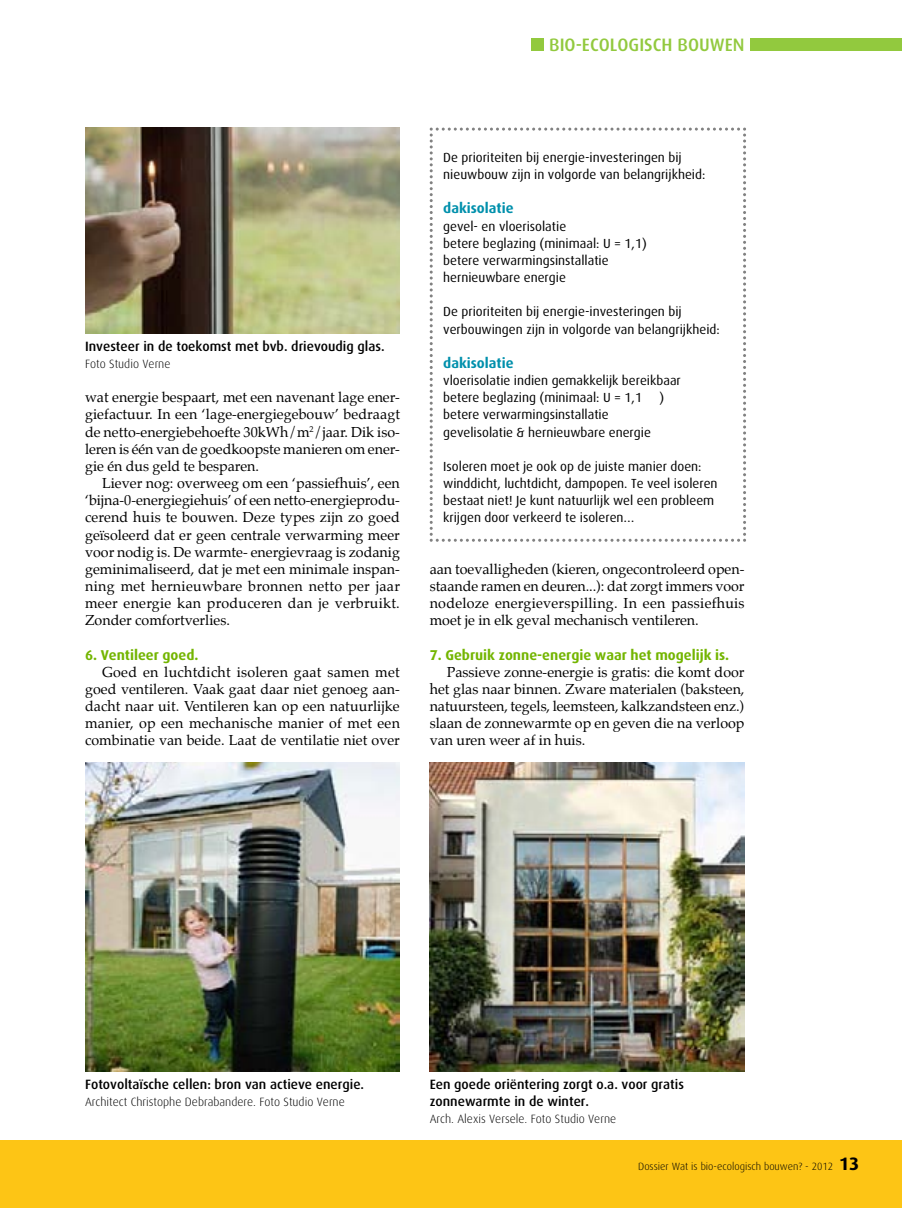
<style>
.page{position:relative;width:902px;height:1208px;background:#fff}
.page>*{position:absolute;margin:0;border:0;box-sizing:border-box;transform-origin:0 0}
.t1{font:500 18px "Dax";color:#92c93e}
.t2{font:14.25px/17.1px "Palatino";color:#000;text-align:justify}
.t3{font:700 14.25px "Dax";color:#73b500}
.t4{font:700 14.25px "Dax";color:#0090ac}
.t5{font:500 13.5px/17.1px "Dax";color:#000}
.t6{font:13.2px/17.1px "Dax";color:#000}
.t7{font:300 12px "Dax";color:#000}
.t8{font:300 10.5px "Dax";color:#000}
.s1{font-weight:700;font-size:18px}
</style>
<div class="page">
<div style="left:0;top:1140px;width:901px;height:68px;background:#fdc515"></div>
<div style="left:531px;top:38px;width:12px;height:13px;background:#92c93e"></div>
<div style="left:750px;top:38px;width:151px;height:13px;background:#92c93e"></div>
<img style="left:85px;top:128px;width:315px;height:205px">
<svg style="left:429px;top:128px;width:317px;height:414px"></svg>
<img style="left:429px;top:762px;width:315px;height:309px">
<img style="left:85px;top:762px;width:315px;height:309px">
<p class="t1" style="left:549px;top:35px;width:197px">bio-ecologisch bouwen</p>
<p class="t5" style="left:85px;top:337px;width:301px">investeer in de toekomst met bvb. drievoudig glas.</p>
<p class="t7" style="left:85px;top:357px;width:87px">Foto Studio Verne</p>
<p class="t2" style="left:85px;top:389px;width:316px">wat energie bespaart, met een navenant lage ener&shy;giefactuur. In een ‘lage-energiegebouw’ bedraagt de netto-energiebehoefte 30kWh/m<sup>2</sup>/jaar. Dik iso&shy;leren is één van de goedkoopste manieren om ener&shy;gie én dus geld te besparen.</p>
<p class="t2" style="left:85px;top:474px;width:316px;text-indent:17px">Liever nog: overweeg om een ‘passiefhuis’, een ‘bijna-0-energiegiehuis’ of een netto-energieprodu&shy;cerend huis te bouwen. Deze types zijn zo goed geïsoleerd dat er geen centrale verwarming meer voor nodig is. De warmte- energievraag is zodanig geminimaliseerd, dat je met een minimale inspan&shy;ning met hernieuwbare bronnen netto per jaar meer energie kan produceren dan je verbruikt.<br>Zonder comfortverlies.</p>
<p class="t3" style="left:85px;top:646px;width:115px">6. ventileer goed.</p>
<p class="t2" style="left:85px;top:663px;width:316px;text-indent:17px">Goed en luchtdicht isoleren gaat samen met goed ventileren. Vaak gaat daar niet genoeg aan&shy;dacht naar uit. Ventileren kan op een natuurlijke manier, op een mechanische manier of met een combinatie van beide. Laat de ventilatie niet over</p>
<p class="t6" style="left:443px;top:149px;width:263px">De prioriteiten bij energie-investeringen bij nieuwbouw zijn in volgorde van belangrijkheid:</p>
<p class="t4" style="left:443px;top:200px;width:72px">dakisolatie</p>
<p class="t6" style="left:443px;top:218px;width:205px">gevel- en vloerisolatie<br>betere beglazing (minimaal: U = 1,1) betere verwarmingsinstallatie hernieuwbare energie</p>
<p class="t6" style="left:443px;top:303px;width:278px">De prioriteiten bij energie-investeringen bij verbouwingen zijn in volgorde van belangrijkheid:</p>
<p class="t4" style="left:443px;top:355px;width:72px">dakisolatie</p>
<p class="t6" style="left:443px;top:372px;width:239px">vloerisolatie indien gemakkelijk bereikbaar betere beglazing (minimaal: U = 1,1</p>
<p class="t6" style="left:659px;top:389px;width:6px">)</p>
<p class="t6" style="left:443px;top:406px;width:209px">betere verwarmingsinstallatie gevelisolatie &amp; hernieuwbare energie</p>
<p class="t6" style="left:443px;top:458px;width:276px">Isoleren moet je ook op de juiste manier doen: winddicht, luchtdicht, dampopen. Te veel isoleren bestaat niet! Je kunt natuurlijk wel een probleem krijgen door verkeerd te isoleren…</p>
<p class="t2" style="left:429px;top:560px;width:316px">aan toevalligheden (kieren, ongecontroleerd open&shy;staande ramen en deuren...): dat zorgt immers voor nodeloze energieverspilling. In een passiefhuis moet je in elk geval mechanisch ventileren.</p>
<p class="t3" style="left:429px;top:646px;width:301px">7. gebruik zonne-energie waar het mogelijk is.</p>
<p class="t2" style="left:429px;top:663px;width:316px;text-indent:17px">Passieve zonne-energie is gratis: die komt door het glas naar binnen. Zware materialen (baksteen, natuursteen, tegels, leemsteen, kalkzandsteen enz.) slaan de zonnewarmte op en geven die na verloop van uren weer af in huis.</p>
<p class="t5" style="left:85px;top:1075px;width:280px">Fotovoltaïsche cellen: bron van actieve energie.</p>
<p class="t7" style="left:85px;top:1095px;width:261px">Architect Christophe Debrabandere. Foto Studio Verne</p>
<p class="t5" style="left:429px;top:1075px;width:256px">een goede oriëntering zorgt o.a. voor gratis zonnewarmte in de winter.</p>
<p class="t7" style="left:429px;top:1112px;width:188px">Arch. Alexis Versele. Foto Studio Verne</p>
<p class="t8" style="left:638px;top:1160px;width:223px">Dossier Wat is bio-ecologisch bouwen? - 2012 <span class="s1">13</span></p>
</div>
